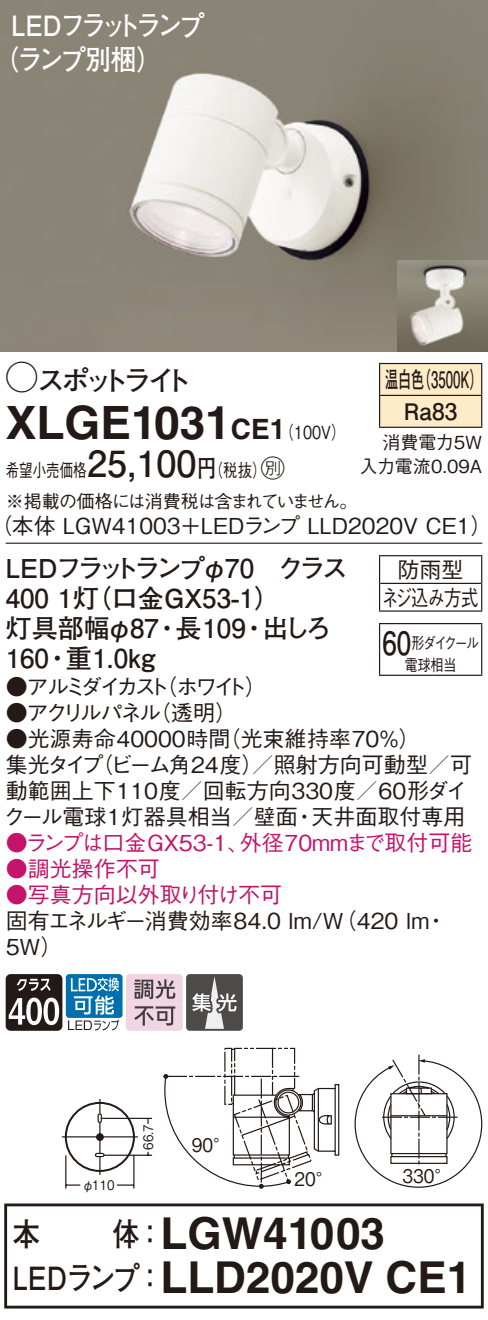
<style>
.page{position:relative;width:488px;height:1320px;background:#fff}
.page>*{position:absolute;margin:0;border:0;box-sizing:border-box;transform-origin:0 0}
.t1{font:700 46px "Helvetica LT Std";color:#231916}
.t2{font:700 44px "Helvetica LT Std";color:#231916}
.t3{font:700 36px "Futo Go B101 Pro";color:#231916}
.t4{font:700 32px "Futo Go B101 Pro";letter-spacing:-.02em;color:#231916;scale:.85 1}
.t5{font:700 32px "Futo Go B101 Pro";letter-spacing:-.02em;color:#231916;scale:.81 1}
.t6{font:700 28px/34px "Futo Go B101 Pro";letter-spacing:-.12em;color:#fff;scale:.9 1}
.t7{font:700 28px "Futo Go B101 Pro";letter-spacing:-.195em;color:#231916}
.t8{font:700 28px "Helvetica LT Std";color:#231916}
.t9{font:700 26px/30px "Futo Go B101 Pro";color:#231916;text-align:right}
.t10{font:700 26px "Futo Go B101 Pro";letter-spacing:-.145em;color:#231916}
.t11{font:24px "Ford Classification 1";color:#231916}
.t12{font:700 22.8px/32px "Futo Go B101 Pro";color:#231916;scale:.58 1}
.t13{font:500 22px/26px "Gothic BBB Pro";color:#231916}
.t14{font:500 22px "Gothic BBB Pro";color:#c5126b}
.t15{font:500 22px/26px "Gothic BBB Pro";letter-spacing:-.18em;color:#231916}
.t16{font:500 22px/27.6px "Gothic BBB Pro";letter-spacing:-.045em;color:#231916;text-align:center}
.t17{font:500 22px "Gothic BBB Pro";letter-spacing:-.145em;color:#231916}
.t18{font:18.8px "Gothic BBB Pro Medium 90 pv RKSJ H";color:#231916;scale:.9 1}
.t19{font:500 18px/31.6px "Gothic BBB Pro";letter-spacing:-.04em;color:#231916;scale:.75 1}
.t20{font:500 18px/24px "Gothic BBB Pro";color:#231916;text-align:right}
.t21{font:500 18px "Gothic BBB Pro";color:#231916;scale:.8 1}
.t22{font:500 16px "Gothic BBB Pro";letter-spacing:-.11em;color:#231916;scale:.81 1}
.t23{font:13.2px "Gothic BBB Pro Medium 90 pv RKSJ H";color:#231916;scale:.9 1}
.s1{font-family:"Ford Classification 1";font-weight:400;font-size:32px}
.s2{font-family:"Helvetica LT Std";font-weight:700;font-size:28px}
.s3{font-family:"Gothic BBB Pro";font-weight:500;font-size:18px}
.s4{font-family:"Futo Go B101 Pro";font-weight:700;font-size:24px}
</style>
<div class="page">
<img style="left:0;top:0;width:488px;height:351px">
<img style="left:397px;top:261px;width:91px;height:90px">
<div style="left:380px;top:364px;width:101px;height:62px;background:#feecc9"></div>
<hr style="left:379px;top:363px;width:103px;height:1px;background:#231916">
<hr style="left:379px;top:364px;width:1px;height:31px;background:#231916">
<hr style="left:481px;top:364px;width:1px;height:31px;background:#231916">
<hr style="left:379px;top:395px;width:103px;height:1px;background:#231916">
<hr style="left:379px;top:396px;width:1px;height:31px;background:#231916">
<hr style="left:481px;top:396px;width:1px;height:31px;background:#231916">
<hr style="left:379px;top:426px;width:103px;height:2px;background:#231916">
<hr style="left:6px;top:542px;width:476px;height:2px;background:#231916">
<svg style="left:379px;top:556px;width:1px;height:54px"></svg>
<hr style="left:379px;top:555px;width:103px;height:1px;background:#231916">
<hr style="left:380px;top:583px;width:101px;height:1px;background:#231916">
<svg style="left:481px;top:556px;width:1px;height:54px"></svg>
<hr style="left:379px;top:610px;width:103px;height:2px;background:#231916">
<hr style="left:379px;top:624px;width:1px;height:51px;background:#231916">
<hr style="left:379px;top:623px;width:103px;height:1px;background:#231916">
<hr style="left:481px;top:624px;width:1px;height:51px;background:#231916">
<hr style="left:379px;top:674px;width:103px;height:2px;background:#231916">
<div style="left:97px;top:1113px;width:5px;height:10px;border:1px solid #231916;border-radius:2px"></div>
<div style="left:65px;top:1102px;width:70px;height:70px;border:2px solid #231916;border-radius:50%"></div>
<hr style="left:62px;top:1136px;width:76px;height:1px;background:#231916">
<svg style="left:99px;top:1099px;width:1px;height:15px"></svg>
<hr style="left:99px;top:1122px;width:1px;height:31px;background:#231916">
<svg style="left:95px;top:1153px;width:9px;height:22px"></svg>
<div style="left:96px;top:1133px;width:8px;height:8px;background:#231916;border-radius:50%"></div>
<hr style="left:102px;top:1117px;width:50px;height:2px;background:#231916">
<hr style="left:104px;top:1154px;width:48px;height:2px;background:#231916">
<hr style="left:133px;top:1155px;width:1px;height:33px;background:#231916">
<hr style="left:65px;top:1155px;width:1px;height:33px;background:#231916">
<svg style="left:66px;top:1184px;width:14px;height:1px"></svg>
<svg style="left:117px;top:1184px;width:16px;height:1px"></svg>
<svg style="left:457px;top:1073px;width:25px;height:102px"></svg>
<svg style="left:163px;top:1048px;width:294px;height:141px"></svg>
<svg style="left:6px;top:974px;width:56px;height:57px"></svg>
<div style="left:66px;top:974px;width:56px;height:44px;background:#0070ac;border-radius:3px"></div>
<svg style="left:68px;top:977px;width:51px;height:53px"></svg>
<svg style="left:126px;top:974px;width:114px;height:57px;background:#ab9ea3"></svg>
<div style="left:186px;top:974px;width:57px;height:57px;border:2px solid #4d4a4a;border-radius:3px"></div>
<div style="left:4px;top:1203px;width:479px;height:105px;border:3px solid #231916"></div>
<p class="t6" style="left:-7px;top:5px;width:236px;text-indent:18px">LEDフラットランプ（ランプ別梱(</p>
<p class="t7" style="left:6px;top:358px;width:188px"><span class="s1">A</span>スポットライト</p>
<p class="t12" style="left:417px;top:360px;width:115px">（3500 (K</p>
<p class="t12" style="left:403px;top:360px;width:94px;text-indent:-19px">温白色<br>Ra83</p>
<p class="t20" style="left:359px;top:428px;width:124px">消費電力5W<br>入力電流0.09A</p>
<h1 class="t1" style="left:6px;top:395px;width:227px">XLGE1031</h1>
<p class="t8" style="left:231px;top:412px;width:40px">CE</p>
<p class="t21" style="left:270px;top:418px;width:96px">（<span class="s2">1</span> 100 (V</p>
<h3 class="t3" style="left:87px;top:434px;width:111px">25,100</h3>
<p class="t11" style="left:252px;top:455px;width:34px">C<span class="s3">）</span></p>
<p class="t21" style="left:197px;top:455px;width:70px">（<span class="s4">円</span>税抜</p>
<p class="t19" style="left:6px;top:452px;width:470px">希望小売価格<br>※掲載の価格には消費税は含まれていません。</p>
<p class="t13" style="left:-10px;top:510px;width:503px">（本体 LGW41003＋LEDランプ LLD2020V CE1(</p>
<p class="t10" style="left:6px;top:547px;width:343px">LEDフラットランプφ70　クラス</p>
<p class="t9" style="left:6px;top:580px;width:276px">400 （灯1 口金GX53-1(</p>
<p class="t9" style="left:262px;top:610px;width:71px">出しろ</p>
<p class="t9" style="left:6px;top:610px;width:155px">灯具部幅φ87重1.0kg</p>
<p class="t9" style="left:175px;top:610px;width:72px">長109</p>
<p class="t9" style="left:154px;top:610px;width:27px">・</p>
<p class="t9" style="left:241px;top:610px;width:27px">・</p>
<p class="t9" style="left:6px;top:640px;width:45px">160</p>
<p class="t9" style="left:44px;top:640px;width:27px">・</p>
<p class="t13" style="left:155px;top:670px;width:113px">（ホワイト(</p>
<p class="t15" style="left:149px;top:670px;width:89px;text-indent:-143px">●アルミダイカスト<br>（透明(</p>
<p class="t17" style="left:6px;top:694px;width:157px">●アクリルパネル</p>
<p class="t16" style="left:381px;top:553px;width:98px">防雨型<br>ネジ込み方式</p>
<p class="t22" style="left:411px;top:630px;width:85px">形ダイクール</p>
<h3 class="t5" style="left:382px;top:617px;width:37px">60</h3>
<p class="t22" style="left:404px;top:652px;width:65px">電球相当</p>
<p class="t13" style="left:219px;top:722px;width:203px">（光束維持率70％(</p>
<p class="t13" style="left:92px;top:722px;width:382px;text-indent:-86px">●光源寿命40000時間<br>（ビーム角24度／）照射方向可動型／可</p>
<p class="t13" style="left:6px;top:748px;width:99px">集光タイプ</p>
<p class="t13" style="left:6px;top:774px;width:463px">動範囲上下110度／回転方向330度／60形ダイ</p>
<p class="t13" style="left:311px;top:800px;width:155px">天井面取付専用</p>
<p class="t13" style="left:3px;top:800px;width:296px">クール電球1灯器具相当／壁面</p>
<p class="t14" style="left:240px;top:824px;width:234px">外径70mmまで取付可能</p>
<p class="t13" style="left:293px;top:800px;width:23px">・</p>
<p class="t14" style="left:6px;top:824px;width:245px">●ランプは口金GX53-1、</p>
<p class="t14" style="left:6px;top:850px;width:156px">●調光操作不可</p>
<p class="t14" style="left:6px;top:876px;width:278px">●写真方向以外取り付け不可</p>
<p class="t13" style="left:6px;top:904px;width:425px">固有エネルギー消費効率84.0 lm （W/ 420 lm<br>5W(</p>
<p class="t13" style="left:425px;top:904px;width:23px">・</p>
<h3 class="t4" style="left:13px;top:1208px;width:34px">本</h3>
<p class="t23" style="left:82px;top:1174px;width:38px">φ110</p>
<p class="t23" style="left:138px;top:1149px;width:30px;rotate:-90deg">66.7</p>
<h3 class="t4" style="left:113px;top:1208px;width:62px">体：</h3>
<h3 class="t4" style="left:13px;top:1252px;width:179px">LEDランプ：</h3>
<p class="t18" style="left:192px;top:1130px;width:46px">90°</p>
<p class="t18" style="left:294px;top:1164px;width:46px">20°</p>
<h2 class="t2" style="left:160px;top:1206px;width:226px">LGW41003</h2>
<p class="t18" style="left:402px;top:1160px;width:58px">330°</p>
<h2 class="t2" style="left:160px;top:1250px;width:312px">LLD2020V CE1</h2>
</div>
